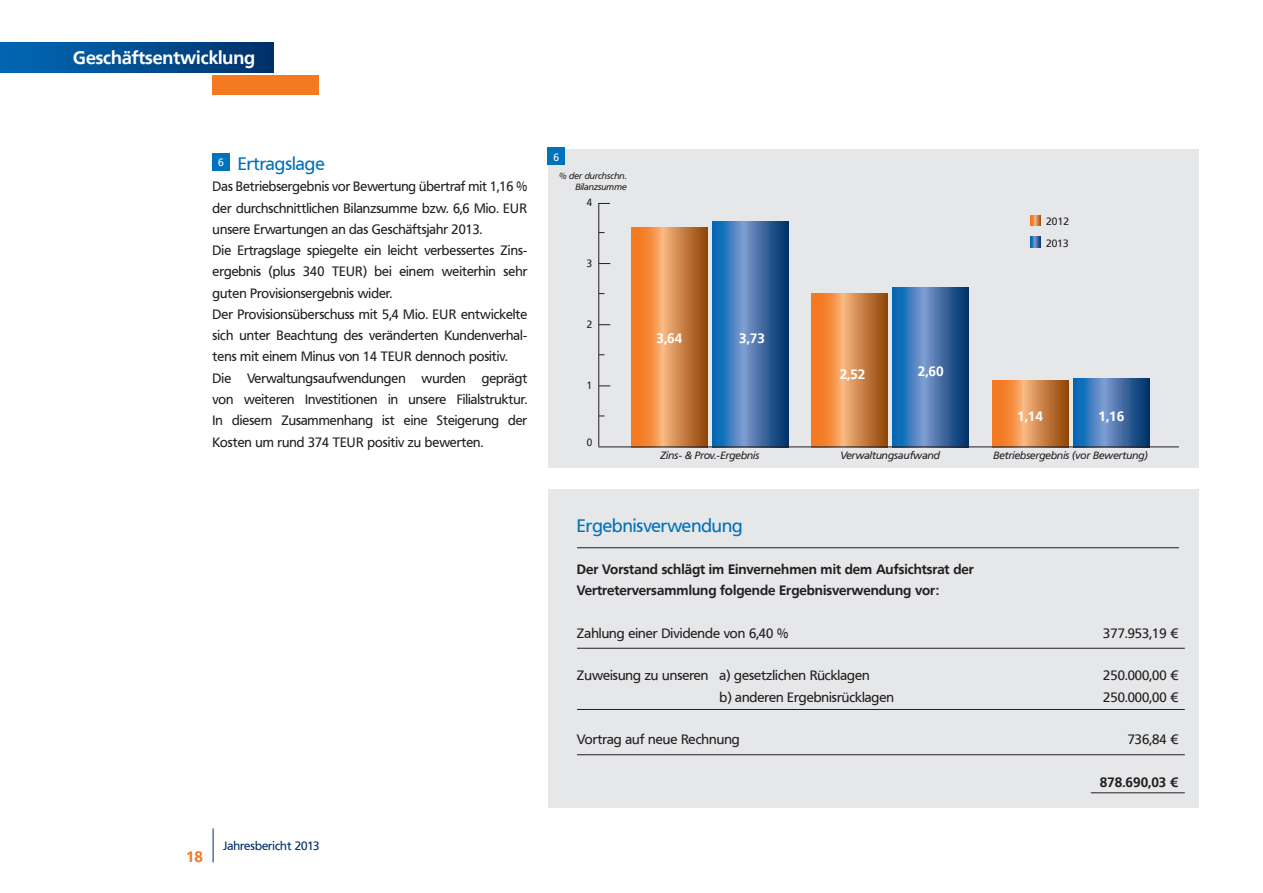
<style>
.page{position:relative;width:1263px;height:893px;background:#fff}
.page>*{position:absolute;margin:0;border:0;box-sizing:border-box;transform-origin:0 0}
.t1{font:18px "Frutiger VR";color:#0072bc}
.t2{font:700 18px "Frutiger VR";color:#fff}
.t3{font:700 15px "Frutiger VR";color:#f47921}
.t4{font:13.5px/21.3px "Frutiger VR";color:#231f20;scale:.96 1}
.t5{font:13.5px "Frutiger VR";color:#231f20}
.t6{font:700 13.5px/21.3px "Frutiger VR";color:#231f20}
.t7{font:700 13.5px "Frutiger VR";color:#fff}
.t8{font:12px "Frutiger VR";color:#002d66}
.t9{font:italic 10.5px "Frutiger VR";color:#231f20}
.t10{font:10.5px/21.3px "Frutiger VR";color:#231f20}
.t11{font:10.5px "Frutiger VR";color:#fff}
.t12{font:italic 9px/10.8px "Frutiger VR";color:#231f20;text-align:right}
</style>
<div class="page">
<hr style="left:213px;top:828px;width:1px;height:34px;background:#002d66">
<div style="left:0;top:43px;width:274px;height:29px;background:linear-gradient(to right,#0169b6,#00326b)"></div>
<div style="left:213px;top:76px;width:106px;height:19px;background:#f47921"></div>
<div style="left:213px;top:153px;width:17px;height:17px;background:#0072bc"></div>
<div style="left:549px;top:489px;width:650px;height:319px;background:#e6e7e9"></div>
<div style="left:549px;top:149px;width:650px;height:319px;background:#e6e7e9"></div>
<hr style="left:598px;top:203px;width:1px;height:244px;background:#231f20">
<svg style="left:598px;top:203px;width:12px;height:1px"></svg>
<div style="left:548px;top:148px;width:17px;height:17px;background:#0072bc"></div>
<svg style="left:631px;top:228px;width:76px;height:219px;background:#da8340"></svg>
<svg style="left:812px;top:293px;width:75px;height:154px;background:#d78240"></svg>
<svg style="left:992px;top:381px;width:76px;height:66px;background:#d6813f"></svg>
<svg style="left:713px;top:221px;width:75px;height:226px;background:#386da9"></svg>
<svg style="left:893px;top:287px;width:76px;height:160px;background:#376ca8"></svg>
<svg style="left:1073px;top:379px;width:76px;height:68px;background:#376ca8"></svg>
<hr style="left:598px;top:447px;width:581px;height:1px;background:#231f20">
<svg style="left:1030px;top:215px;width:11px;height:11px"></svg>
<svg style="left:1030px;top:237px;width:11px;height:10px"></svg>
<hr style="left:577px;top:547px;width:602px;height:1px;background:#231f20">
<hr style="left:1091px;top:792px;width:94px;height:1px;background:#231f20">
<hr style="left:577px;top:648px;width:608px;height:1px;background:#231f20">
<hr style="left:577px;top:709px;width:608px;height:1px;background:#231f20">
<hr style="left:577px;top:754px;width:608px;height:1px;background:#231f20">
<h1 class="t2" style="left:73px;top:47px;width:183px">Geschäftsentwicklung</h1>
<h1 class="t1" style="left:218px;top:153px;width:108px"><sup>6</sup> Ertragslage</h1>
<p class="t4" style="left:213px;top:176px;width:329px">Das Betriebsergebnis vor Bewertung übertraf mit 1,16 % der durchschnittlichen Bilanzsumme bzw. 6,6 Mio. EUR unsere Erwartungen an das Geschäftsjahr 2013.<br>Die Ertragslage spiegelte ein leicht verbessertes Zins&shy;ergebnis (plus 340 TEUR) bei einem weiterhin sehr guten Provisionsergebnis wider.<br>Der Provisionsüberschuss mit 5,4 Mio. EUR entwickelte sich unter Beachtung des veränderten Kundenverhal&shy;tens mit einem Minus von 14 TEUR dennoch positiv.<br>Die Verwaltungsaufwendungen wurden geprägt von weiteren Investitionen in unsere Filialstruktur.<br>In diesem Zusammenhang ist eine Steigerung der Kosten um rund 374 TEUR positiv zu bewerten.</p>
<p class="t3" style="left:186px;top:847px;width:18px">18</p>
<p class="t8" style="left:223px;top:839px;width:98px">Jahresbericht 2013</p>
<p class="t11" style="left:554px;top:151px;width:7px">6</p>
<p class="t12" style="left:559px;top:170px;width:69px">% der durchschn.<br>Bilanzsumme</p>
<p class="t10" style="left:587px;top:192px;width:7px">4</p>
<p class="t10" style="left:587px;top:253px;width:7px">3</p>
<p class="t10" style="left:587px;top:314px;width:7px">2</p>
<p class="t10" style="left:587px;top:374px;width:7px">1</p>
<p class="t10" style="left:587px;top:432px;width:7px">0</p>
<p class="t7" style="left:656px;top:330px;width:27px">3,64</p>
<p class="t7" style="left:739px;top:330px;width:27px">3,73</p>
<p class="t7" style="left:840px;top:366px;width:27px">2,52</p>
<p class="t7" style="left:918px;top:363px;width:27px">2,60</p>
<p class="t10" style="left:1046px;top:211px;width:24px">2012<br>2013</p>
<p class="t7" style="left:1017px;top:408px;width:27px">1,14</p>
<p class="t7" style="left:1098px;top:408px;width:27px">1,16</p>
<p class="t9" style="left:660px;top:449px;width:100px">Zins- &amp; Prov.-Ergebnis</p>
<p class="t9" style="left:840px;top:449px;width:101px">Verwaltungsaufwand</p>
<p class="t9" style="left:993px;top:449px;width:156px">Betriebsergebnis (vor Bewertung)</p>
<h1 class="t1" style="left:577px;top:515px;width:167px">Ergebnisverwendung</h1>
<p class="t6" style="left:577px;top:559px;width:398px">Der Vorstand schlägt im Einvernehmen mit dem Aufsichtsrat der<br>Vertreterversammlung folgende Ergebnisverwendung vor:</p>
<p class="t5" style="left:577px;top:625px;width:213px">Zahlung einer Dividende von 6,40 %</p>
<p class="t5" style="left:1103px;top:625px;width:77px">377.953,19 €</p>
<p class="t5" style="left:577px;top:668px;width:294px">Zuweisung zu unseren a) gesetzlichen Rücklagen</p>
<p class="t5" style="left:1103px;top:668px;width:77px">250.000,00 €</p>
<p class="t5" style="left:719px;top:689px;width:176px">b) anderen Ergebnisrücklagen</p>
<p class="t5" style="left:1103px;top:689px;width:77px">250.000,00 €</p>
<p class="t5" style="left:577px;top:732px;width:164px">Vortrag auf neue Rechnung</p>
<p class="t5" style="left:1128px;top:732px;width:52px">736,84 €</p>
<p class="t6" style="left:1100px;top:771px;width:80px">878.690,03 €</p>
</div>
